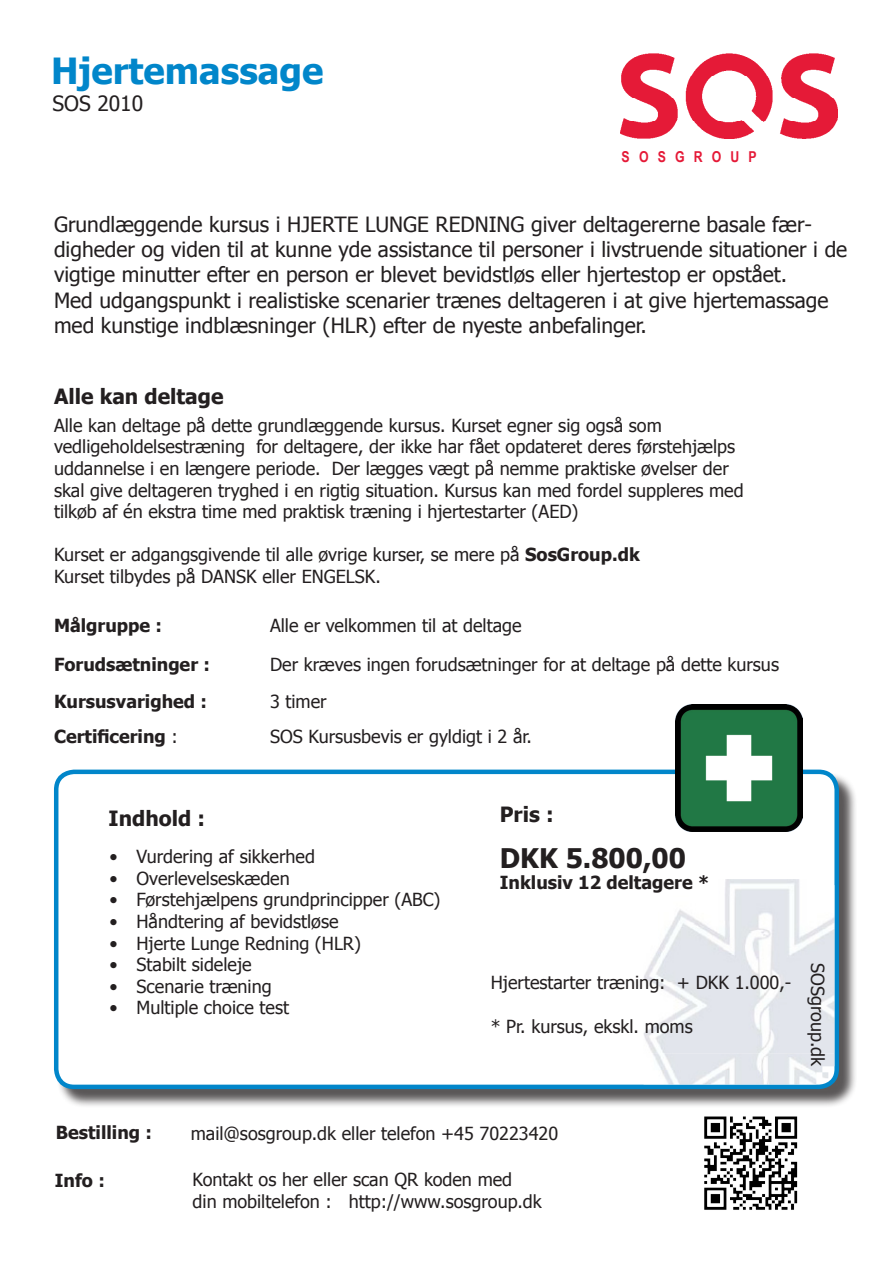
<style>
.page{position:relative;width:893px;height:1263px;background:#fff}
.page>*{position:absolute;margin:0;border:0;box-sizing:border-box;transform-origin:0 0}
.t1{font:700 36px "Tahoma";color:#0186ca}
.t2{font:700 27px "Tahoma";color:#231f20}
.t3{font:21px/25.2px "Tahoma";color:#231f20}
.t4{font:700 21px "Tahoma";color:#231f20}
.t5{font:18px/21.6px "Tahoma";color:#231f20}
.t6{font:700 18px "Tahoma";color:#231f20}
.t7{font:700 15px "Arial Narrow";letter-spacing:.61em;color:#e51937}
.s1{font-weight:700}
.s2{font-weight:400}
</style>
<div class="page">
<div style="left:56px;top:772px;width:802px;height:336px;background:#231f20;opacity:.75"></div>
<div style="left:56px;top:772px;width:781px;height:315px;background:#fff;border-radius:18px"></div>
<div style="left:54px;top:770px;width:785px;height:319px;border:4px solid #0186ca;border-radius:18px"></div>
<img style="left:690px;top:1103px;width:113px;height:107px">
<img style="left:620px;top:54px;width:217px;height:85px">
<img style="left:644px;top:879px;width:190px;height:205px">
<img style="left:676px;top:704px;width:126px;height:127px">
<p class="t1" style="left:51px;top:45px;width:274px">Hjertemassage</p>
<p class="t3" style="left:52px;top:89px;width:92px">SOS 2010</p>
<p class="t7" style="left:622px;top:145px;width:137px">SOSGROUP</p>
<p class="t3" style="left:54px;top:211px;width:795px">Grundlæggende kursus i HJERTE LUNGE REDNING giver deltagererne basale fær&shy;digheder og viden til at kunne yde assistance til personer i livstruende situationer i de vigtige minutter efter en person er blevet bevidstløs eller hjertestop er opstået.</p>
<p class="t3" style="left:54px;top:286px;width:776px">Med udgangspunkt i realistiske scenarier trænes deltageren i at give hjertemassage med kunstige indblæsninger (HLR) efter de nyeste anbefalinger.</p>
<p class="t4" style="left:54px;top:382px;width:171px">Alle kan deltage</p>
<p class="t5" style="left:54px;top:413px;width:683px">Alle kan deltage på dette grundlæggende kursus. Kurset egner sig også som vedligeholdelsestræning for deltagere, der ikke har fået opdateret deres førstehjælps uddannelse i en længere periode. Der lægges vægt på nemme praktiske øvelser der</p>
<p class="t5" style="left:54px;top:478px;width:691px">skal give deltageren tryghed i en rigtig situation. Kursus kan med fordel suppleres med tilkøb af én ekstra time med praktisk træning i hjertestarter (AED)</p>
<p class="t5" style="left:54px;top:543px;width:587px">Kurset er adgangsgivende til alle øvrige kurser, se mere på <span class="s1">SosGroup.dk</span></p>
<p class="t5" style="left:54px;top:565px;width:328px">Kurset tilbydes på DANSK eller ENGELSK.</p>
<p class="t6" style="left:54px;top:613px;width:110px">Målgruppe :</p>
<p class="t5" style="left:270px;top:614px;width:253px">Alle er velkommen til at deltage</p>
<p class="t6" style="left:54px;top:652px;width:157px">Forudsætninger :</p>
<p class="t5" style="left:270px;top:653px;width:511px">Der kræves ingen forudsætninger for at deltage på dette kursus</p>
<p class="t6" style="left:54px;top:689px;width:155px">Kursusvarighed :</p>
<p class="t5" style="left:270px;top:690px;width:58px">3 timer</p>
<p class="t6" style="left:54px;top:724px;width:125px">Certificering <span class="s2">:</span></p>
<p class="t5" style="left:270px;top:725px;width:263px">SOS Kursusbevis er gyldigt i 2 år.</p>
<p class="t4" style="left:109px;top:804px;width:98px">Indhold :</p>
<p class="t4" style="left:500px;top:799px;width:55px">Pris :</p>
<p class="t5" style="left:110px;top:845px;width:207px">• Vurdering af sikkerhed</p>
<p class="t5" style="left:110px;top:867px;width:182px">• Overlevelseskæden</p>
<p class="t5" style="left:110px;top:888px;width:332px">• Førstehjælpens grundprincipper (ABC)</p>
<p class="t5" style="left:110px;top:910px;width:231px">• Håndtering af bevidstløse</p>
<p class="t5" style="left:110px;top:931px;width:253px">• Hjerte Lunge Redning (HLR)</p>
<p class="t5" style="left:110px;top:953px;width:144px">• Stabilt sideleje</p>
<p class="t5" style="left:110px;top:975px;width:164px">• Scenarie træning</p>
<p class="t5" style="left:110px;top:996px;width:181px">• Multiple choice test</p>
<p class="t2" style="left:500px;top:839px;width:188px">DKK 5.800,00</p>
<p class="t6" style="left:500px;top:870px;width:211px">Inklusiv 12 deltagere *</p>
<p class="t5" style="left:491px;top:971px;width:302px">Hjertestarter træning: + DKK 1.000,-</p>
<p class="t5" style="left:491px;top:1014px;width:203px">* Pr. kursus, ekskl. moms</p>
<p class="t5" style="left:829px;top:963px;width:105px;rotate:90deg">SOSgroup.dk</p>
<p class="t6" style="left:56px;top:1120px;width:98px">Bestilling :</p>
<p class="t6" style="left:55px;top:1168px;width:52px">Info :</p>
<p class="t5" style="left:191px;top:1122px;width:369px">mail@sosgroup.dk eller telefon +45 70223420</p>
<p class="t5" style="left:193px;top:1168px;width:321px">Kontakt os her eller scan QR koden med</p>
<p class="t5" style="left:193px;top:1190px;width:351px">din mobiltelefon : http://www.sosgroup.dk</p>
</div>
